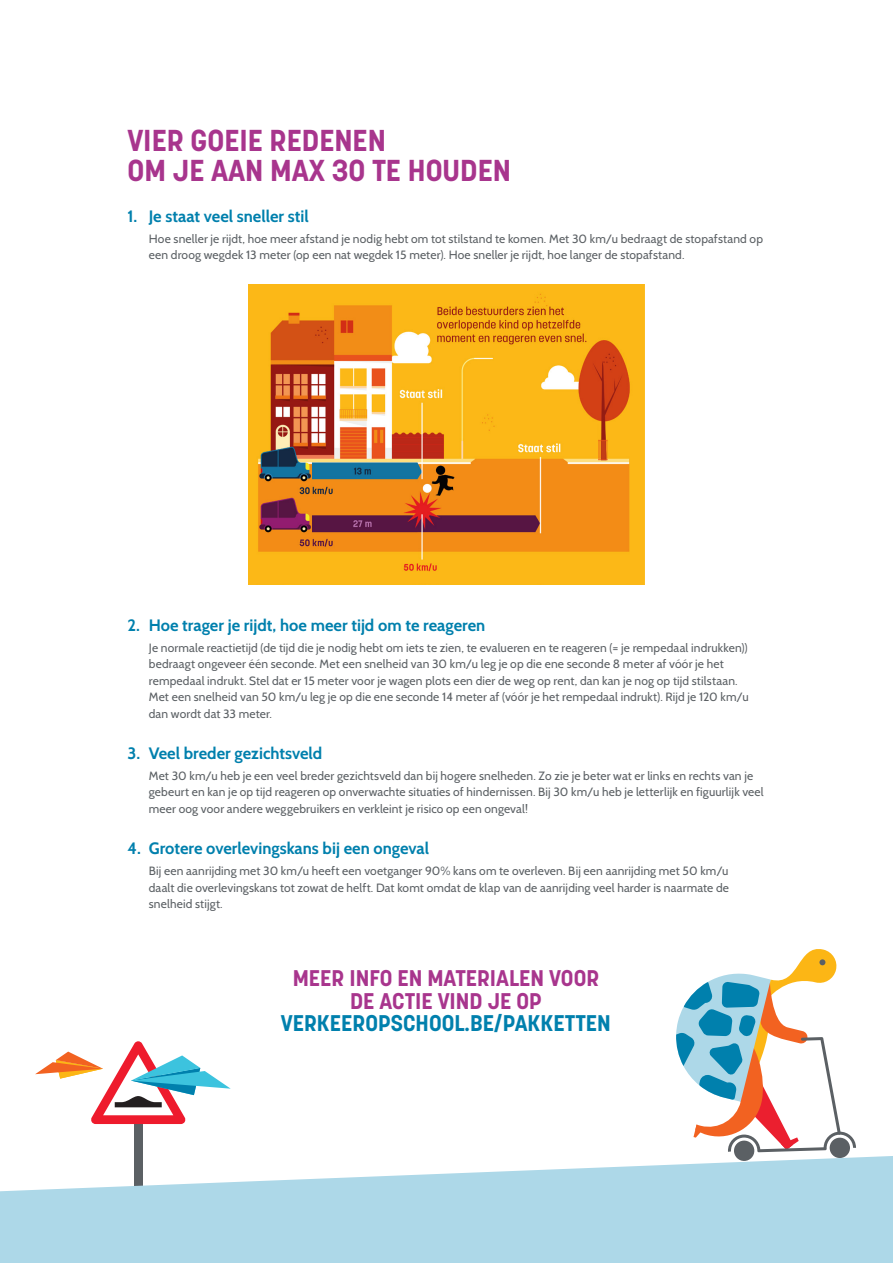
<style>
.page{position:relative;width:893px;height:1263px;background:#fff}
.page>*{position:absolute;margin:0;border:0;box-sizing:border-box;transform-origin:0 0}
.t1{font:700 30px/30px "Korolev";color:#a8358d}
.t2{font:700 22.5px/22.5px "Korolev";color:#a8358d;text-align:center}
.t3{font:700 16.5px "Cabin";color:#0080ad}
.t4{font:12px/16.5px "Cabin";letter-spacing:.015em;color:#5b6064}
.s1{color:#0080ad}
</style>
<div class="page">
<img style="left:249px;top:285px;width:395px;height:299px">
<div style="left:134px;top:1121px;width:8px;height:68px;background:#5b6064"></div>
<svg style="left:35px;top:1041px;width:196px;height:83px"></svg>
<div style="left:829px;top:1137px;width:21px;height:21px;background:#5b6064;border-radius:50%"></div>
<div style="left:734px;top:1140px;width:20px;height:21px;background:#5b6064;border-radius:50%"></div>
<svg style="left:676px;top:949px;width:180px;height:203px"></svg>
<svg style="left:0;top:1156px;width:893px;height:107px;fill:#add8e8"></svg>
<p class="t1" style="left:128px;top:125px;width:385px">VIER GOEIE REDENEN<br>OM JE AAN MAX 30 TE HOUDEN</p>
<p class="t3" style="left:128px;top:206px;width:183px">1. Je staat veel sneller stil</p>
<p class="t4" style="left:149px;top:230px;width:616px">Hoe sneller je rijdt, hoe meer afstand je nodig hebt om tot stilstand te komen. Met 30 km/u bedraagt de stopafstand op een droog wegdek 13 meter (op een nat wegdek 15 meter). Hoe sneller je rijdt, hoe langer de stopafstand.</p>
<p class="t3" style="left:128px;top:615px;width:359px">2. Hoe trager je rijdt, hoe meer tijd om te reageren</p>
<p class="t4" style="left:149px;top:639px;width:601px">Je normale reactietijd (de tijd die je nodig hebt om iets te zien, te evalueren en te reageren (= je rempedaal indrukken)) bedraagt ongeveer één seconde. Met een snelheid van 30 km/u leg je op die ene seconde 8 meter af vóór je het rempedaal indrukt. Stel dat er 15 meter voor je wagen plots een dier de weg op rent, dan kan je nog op tijd stilstaan.<br>Met een snelheid van 50 km/u leg je op die ene seconde 14 meter af (vóór je het rempedaal indrukt). Rijd je 120 km/u dan wordt dat 33 meter.</p>
<p class="t3" style="left:128px;top:743px;width:196px">3. Veel breder gezichtsveld</p>
<p class="t4" style="left:149px;top:767px;width:616px">Met 30 km/u heb je een veel breder gezichtsveld dan bij hogere snelheden. Zo zie je beter wat er links en rechts van je gebeurt en kan je op tijd reageren op onverwachte situaties of hindernissen. Bij 30 km/u heb je letterlijk en figuurlijk veel meer oog voor andere weggebruikers en verkleint je risico op een ongeval!</p>
<p class="t3" style="left:128px;top:839px;width:303px">4. Grotere overlevingskans bij een ongeval</p>
<p class="t4" style="left:149px;top:863px;width:582px;text-align:justify">Bij een aanrijding met 30 km/u heeft een voetganger 90% kans om te overleven. Bij een aanrijding met 50 km/u daalt die overlevingskans tot zowat de helft. Dat komt omdat de klap van de aanrijding veel harder is naarmate de snelheid stijgt.</p>
<p class="t2" style="left:281px;top:967px;width:331px">MEER INFO EN MATERIALEN VOOR<br>DE ACTIE VIND JE OP<br><span class="s1">VERKEEROPSCHOOL.BE/PAKKETTEN</span></p>
</div>
